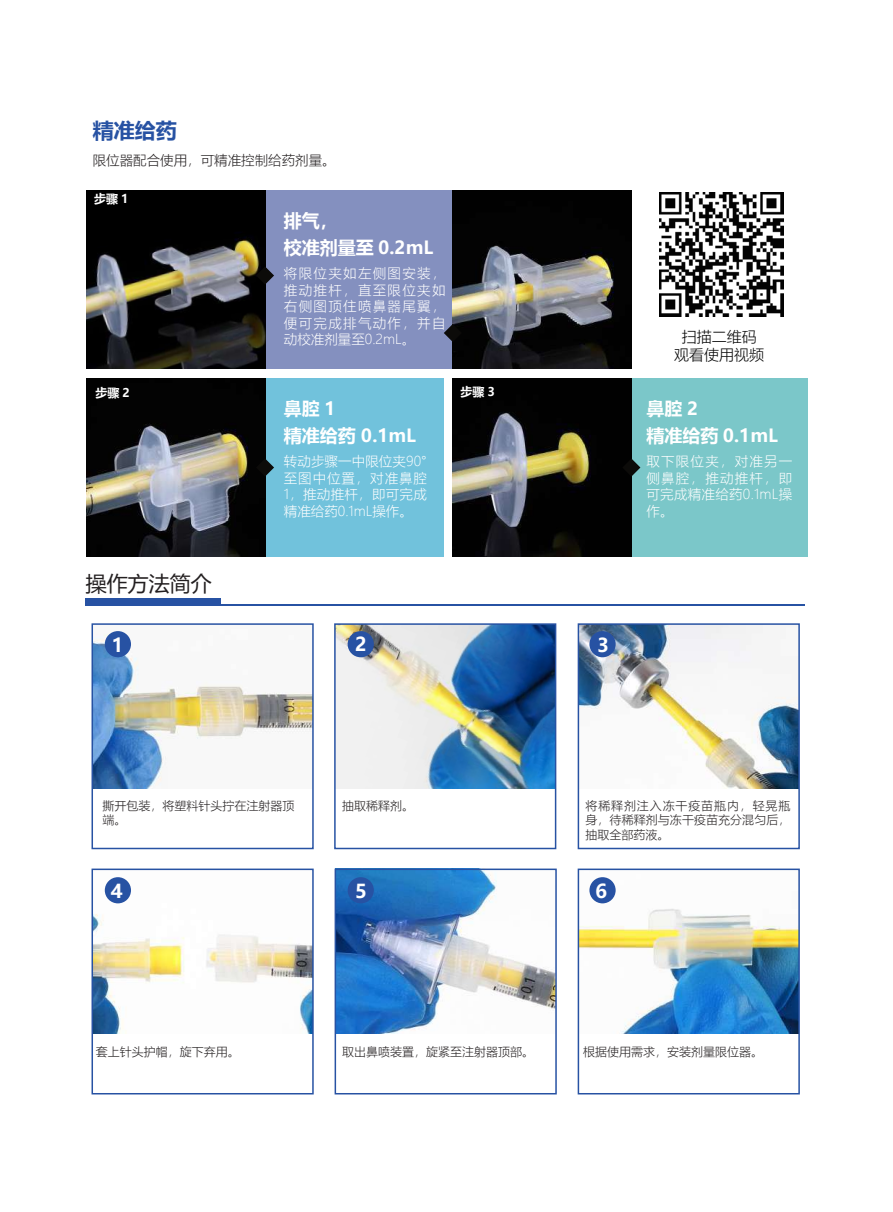
<style>
.page{position:relative;width:893px;height:1212px;background:#fff}
.page>*{position:absolute;margin:0;border:0;box-sizing:border-box;transform-origin:0 0}
.t1{font:21px "Microsoft Ya Hei";color:#231f20}
.t2{font:700 21px "Microsoft Ya Hei";color:#2752a3}
.t3{font:700 19.05px "Microsoft Ya Hei";color:#fff}
.t4{font:700 18px/27px "Microsoft Ya Hei";color:#fff}
.t5{font:300 15px/18px "Microsoft Ya Hei";color:#030303;text-align:center}
.t6{font:300 13.5px/16.5px "Microsoft Ya Hei";letter-spacing:.065em;color:#fff;text-align:justify}
.t7{font:300 13.5px "Microsoft Ya Hei";color:#231f20}
.t8{font:300 12px/14.4px "Microsoft Ya Hei";color:#231f20}
.t9{font:700 12px "Microsoft Ya Hei";color:#fff}
</style>
<div class="page">
<div style="left:86px;top:190px;width:543px;height:179px;background:#8490bf"></div>
<div style="left:453px;top:378px;width:354px;height:179px;background:#7bc7c9"></div>
<div style="left:86px;top:378px;width:358px;height:179px;background:#71c2dc"></div>
<img style="left:86px;top:190px;width:179px;height:179px">
<img style="left:453px;top:190px;width:178px;height:179px">
<img style="left:453px;top:378px;width:178px;height:179px">
<img style="left:86px;top:378px;width:179px;height:179px">
<img style="left:338px;top:871px;width:216px;height:162px">
<img style="left:337px;top:626px;width:216px;height:162px">
<img style="left:581px;top:626px;width:216px;height:162px">
<img style="left:95px;top:631px;width:216px;height:157px">
<img style="left:95px;top:877px;width:216px;height:156px">
<img style="left:581px;top:877px;width:216px;height:156px">
<div style="left:92px;top:623px;width:222px;height:226px;border:2px solid #2752a3"></div>
<div style="left:334px;top:623px;width:222px;height:226px;border:2px solid #2752a3"></div>
<div style="left:578px;top:623px;width:222px;height:226px;border:2px solid #2752a3"></div>
<div style="left:92px;top:868px;width:222px;height:226px;border:2px solid #2752a3"></div>
<div style="left:335px;top:868px;width:222px;height:226px;border:2px solid #2752a3"></div>
<div style="left:578px;top:868px;width:222px;height:226px;border:2px solid #2752a3"></div>
<div style="left:105px;top:631px;width:26px;height:26px;background:#2752a3;border-radius:50%"></div>
<div style="left:348px;top:631px;width:26px;height:26px;background:#2752a3;border-radius:50%"></div>
<div style="left:589px;top:631px;width:27px;height:26px;background:#2752a3;border-radius:50%"></div>
<div style="left:105px;top:877px;width:26px;height:26px;background:#2752a3;border-radius:50%"></div>
<div style="left:348px;top:877px;width:26px;height:26px;background:#2752a3;border-radius:50%"></div>
<div style="left:589px;top:877px;width:27px;height:26px;background:#2752a3;border-radius:50%"></div>
<div style="left:86px;top:599px;width:135px;height:7px;background:#2752a3"></div>
<hr style="left:171px;top:604px;width:634px;height:2px;background:#2752a3">
<svg style="left:256px;top:266px;width:18px;height:19px"></svg>
<svg style="left:444px;top:324px;width:18px;height:18px"></svg>
<svg style="left:622px;top:458px;width:18px;height:18px"></svg>
<svg style="left:256px;top:458px;width:18px;height:18px"></svg>
<img style="left:660px;top:193px;width:124px;height:123px">
<h1 class="t2" style="left:93px;top:116px;width:85px">精准给药</h1>
<p class="t7" style="left:93px;top:151px;width:245px">限位器配合使用，可精准控制给药剂量。</p>
<p class="t9" style="left:94px;top:191px;width:36px">步骤 1</p>
<p class="t9" style="left:95px;top:385px;width:36px">步骤 2</p>
<h1 class="t1" style="left:86px;top:569px;width:128px">操作方法简介</h1>
<h3 class="t4" style="left:284px;top:206px;width:151px">排气，<br>校准剂量至 0.2mL</h3>
<p class="t6" style="left:284px;top:265px;width:163px">将限位夹如左侧图安装，推动推杆，直至限位夹如右侧图顶住喷鼻器尾翼，便可完成排气动作，并自动校准剂量至0.2mL。</p>
<h3 class="t4" style="left:284px;top:394px;width:134px">鼻腔 1<br>精准给药 0.1mL</h3>
<p class="t6" style="left:284px;top:453px;width:145px">转动步骤一中限位夹90°至图中位置，对准鼻腔1，推动推杆，即可完成精准给药0.1mL操作。</p>
<p class="t9" style="left:461px;top:383px;width:36px">步骤 3</p>
<h2 class="t3" style="left:112px;top:631px;width:13px">1</h2>
<h2 class="t3" style="left:355px;top:630px;width:13px">2</h2>
<h2 class="t3" style="left:597px;top:631px;width:13px">3</h2>
<p class="t5" style="left:674px;top:327px;width:91px">扫描二维码观看使用视频</p>
<h3 class="t4" style="left:646px;top:394px;width:133px">鼻腔 2<br>精准给药 0.1mL</h3>
<p class="t6" style="left:646px;top:453px;width:147px">取下限位夹，对准另一侧鼻腔，推动推杆，即可完成精准给药0.1mL操作。</p>
<p class="t8" style="left:102px;top:798px;width:194px">撕开包装，将塑料针头拧在注射器顶端。</p>
<p class="t8" style="left:342px;top:798px;width:73px">抽取稀释剂。</p>
<p class="t8" style="left:585px;top:798px;width:206px;text-align:justify">将稀释剂注入冻干疫苗瓶内，轻晃瓶身，待稀释剂与冻干疫苗充分混匀后，抽取全部药液。</p>
<h2 class="t3" style="left:111px;top:877px;width:13px">4</h2>
<h2 class="t3" style="left:355px;top:878px;width:13px">5</h2>
<h2 class="t3" style="left:596px;top:878px;width:13px">6</h2>
<p class="t8" style="left:96px;top:1044px;width:146px">套上针头护帽，旋下弃用。</p>
<p class="t8" style="left:342px;top:1044px;width:193px">取出鼻喷装置，旋紧至注射器顶部。</p>
<p class="t8" style="left:583px;top:1044px;width:181px">根据使用需求，安装剂量限位器。</p>
</div>
